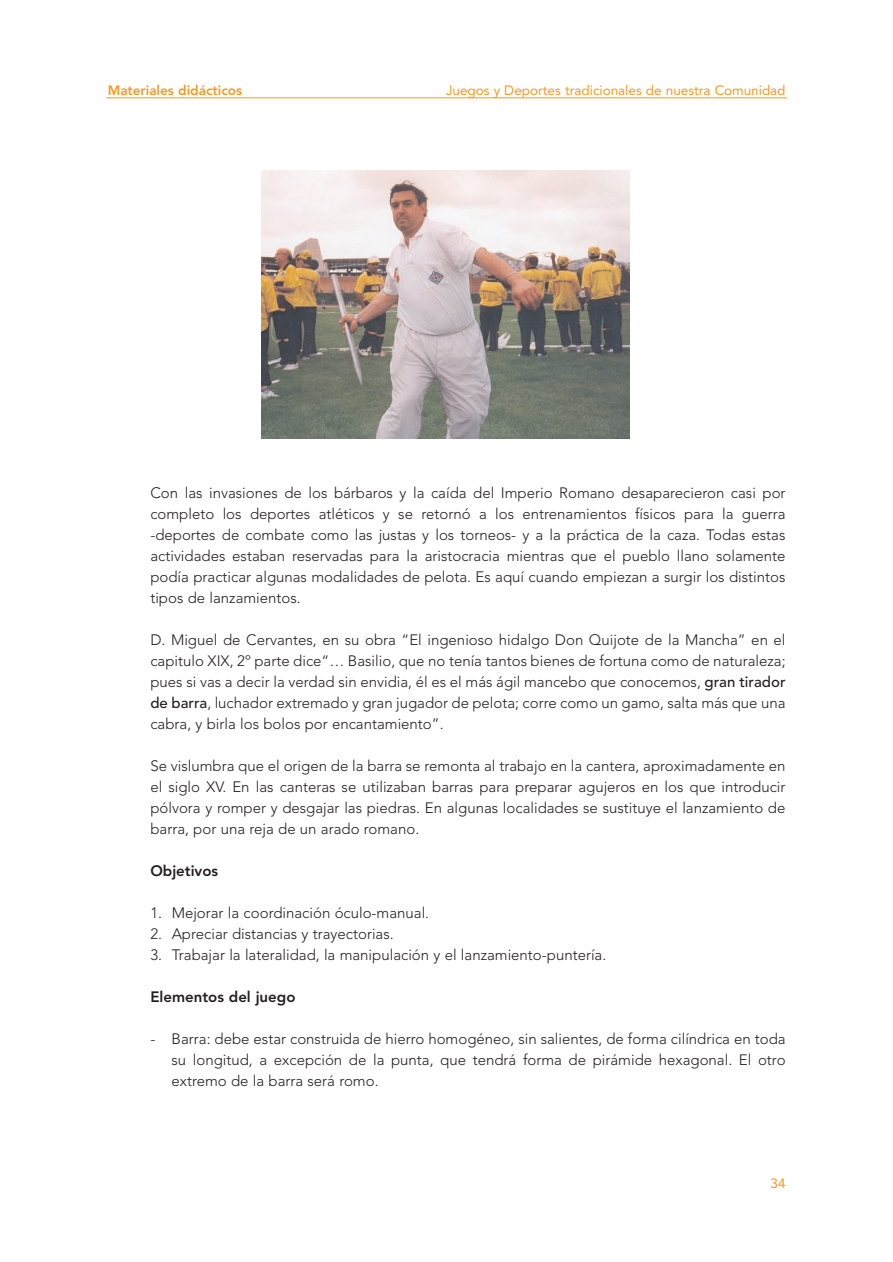
<style>
.page{position:relative;width:893px;height:1262px;background:#fff}
.page>*{position:absolute;margin:0;border:0;box-sizing:border-box;transform-origin:0 0}
.t1{font:300 15px/21px "Avenir";color:#231f20;text-align:justify}
.t2{font:800 15px "Avenir";color:#231f20}
.t3{font:13.5px "Avenir";color:#f7981d}
.t4{font:800 13.5px "Avenir";color:#f7981d}
.s1{font-weight:500}
</style>
<div class="page">
<hr style="left:106px;top:97px;width:681px;height:1px;background:#f7981d">
<img style="left:262px;top:170px;width:367px;height:268px">
<p class="t4" style="left:108px;top:84px;width:136px">Materiales didácticos</p>
<p class="t3" style="left:446px;top:84px;width:341px">Juegos y Deportes tradicionales de nuestra Comunidad</p>
<p class="t1" style="left:150px;top:483px;width:636px">Con las invasiones de los bárbaros y la caída del Imperio Romano desaparecieron casi por completo los deportes atléticos y se retornó a los entrenamientos físicos para la guerra -deportes de combate como las justas y los torneos- y a la práctica de la caza. Todas estas actividades estaban reservadas para la aristocracia mientras que el pueblo llano solamente podía practicar algunas modalidades de pelota. Es aquí cuando empiezan a surgir los distintos tipos de lanzamientos.</p>
<p class="t1" style="left:150px;top:630px;width:636px">D. Miguel de Cervantes, en su obra “El ingenioso hidalgo Don Quijote de la Mancha” en el capitulo XIX, 2º parte dice“… Basilio, que no tenía tantos bienes de fortuna como de naturaleza; pues si vas a decir la verdad sin envidia, él es el más ágil mancebo que conocemos, <span class="s1">gran tirador de barra</span>, luchador extremado y gran jugador de pelota; corre como un gamo, salta más que una cabra, y birla los bolos por encantamiento”.</p>
<p class="t1" style="left:150px;top:756px;width:636px">Se vislumbra que el origen de la barra se remonta al trabajo en la cantera, aproximadamente en el siglo XV. En las canteras se utilizaban barras para preparar agujeros en los que introducir pólvora y romper y desgajar las piedras. En algunas localidades se sustituye el lanzamiento de barra, por una reja de un arado romano.</p>
<p class="t2" style="left:150px;top:865px;width:69px">Objetivos</p>
<p class="t1" style="left:150px;top:903px;width:280px">1. Mejorar la coordinación óculo-manual.</p>
<p class="t1" style="left:150px;top:924px;width:245px">2. Apreciar distancias y trayectorias.</p>
<p class="t1" style="left:150px;top:945px;width:457px">3. Trabajar la lateralidad, la manipulación y el lanzamiento-puntería.</p>
<p class="t2" style="left:150px;top:991px;width:147px">Elementos del juego</p>
<p class="t1" style="left:171px;top:1029px;width:615px;text-indent:-21px">- Barra: debe estar construida de hierro homogéneo, sin salientes, de forma cilíndrica en toda su longitud, a excepción de la punta, que tendrá forma de pirámide hexagonal. El otro extremo de la barra será romo.</p>
<p class="t3" style="left:770px;top:1177px;width:17px">34</p>
</div>
